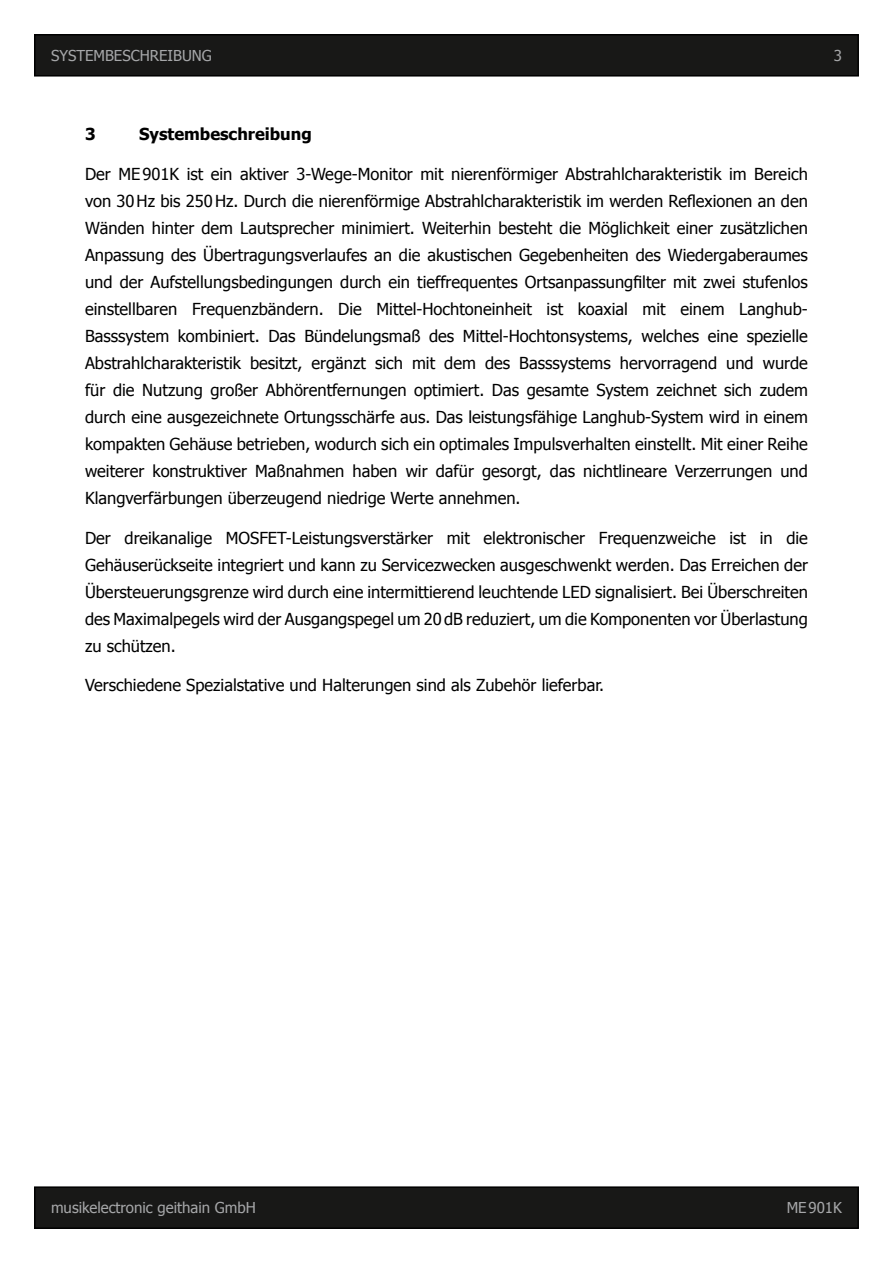
<style>
.page{position:relative;width:893px;height:1263px;background:#fff}
.page>*{position:absolute;margin:0;border:0;box-sizing:border-box;transform-origin:0 0}
.t1{font:16.5px/27px "Tahoma";color:#000;text-align:justify}
.t2{font:700 16.5px "Tahoma";color:#000}
.t3{font:15px "Tahoma";color:#a6a7a9}
</style>
<div class="page">
<div style="left:35px;top:35px;width:823px;height:41px;background:#181817"></div>
<div style="left:34px;top:34px;width:825px;height:43px;border:2px solid #000"></div>
<div style="left:35px;top:1187px;width:823px;height:41px;background:#181817"></div>
<div style="left:34px;top:1186px;width:825px;height:43px;border:2px solid #000"></div>
<p class="t3" style="left:51px;top:46px;width:162px">SYSTEMBESCHREIBUNG</p>
<p class="t3" style="left:834px;top:45px;width:10px">3</p>
<p class="t2" style="left:85px;top:123px;width:12px">3</p>
<p class="t2" style="left:139px;top:123px;width:174px">Systembeschreibung</p>
<p class="t1" style="left:85px;top:160px;width:724px">Der ME901K ist ein aktiver 3-Wege-Monitor mit nierenförmiger Abstrahlcharakteristik im Bereich von 30Hz bis 250Hz. Durch die nierenförmige Abstrahlcharakteristik im werden Reflexionen an den Wänden hinter dem Lautsprecher minimiert. Weiterhin besteht die Möglichkeit einer zusätzlichen Anpassung des Übertragungsverlaufes an die akustischen Gegebenheiten des Wiedergaberaumes und der Aufstellungsbedingungen durch ein tieffrequentes Ortsanpassungfilter mit zwei stufenlos einstellbaren Frequenzbändern. Die Mittel-Hochtoneinheit ist koaxial mit einem Langhub-Basssystem kombiniert. Das Bündelungsmaß des Mittel-Hochtonsystems, welches eine spezielle Abstrahlcharakteristik besitzt, ergänzt sich mit dem des Basssystems hervorragend und wurde für die Nutzung großer Abhörentfernungen optimiert. Das gesamte System zeichnet sich zudem durch eine ausgezeichnete Ortungsschärfe aus. Das leistungsfähige Langhub-System wird in einem kompakten Gehäuse betrieben, wodurch sich ein optimales Impulsverhalten einstellt. Mit einer Reihe weiterer konstruktiver Maßnahmen haben wir dafür gesorgt, das nichtlineare Verzerrungen und Klangverfärbungen überzeugend niedrige Werte annehmen.</p>
<p class="t1" style="left:85px;top:523px;width:724px">Der dreikanalige MOSFET-Leistungsverstärker mit elektronischer Frequenzweiche ist in die Gehäuserückseite integriert und kann zu Servicezwecken ausgeschwenkt werden. Das Erreichen der Übersteuerungsgrenze wird durch eine intermittierend leuchtende LED signalisiert. Bei Überschreiten des Maximalpegels wird der Ausgangspegel um 20dB reduziert, um die Komponenten vor Überlastung zu schützen.</p>
<p class="t1" style="left:85px;top:671px;width:521px">Verschiedene Spezialstative und Halterungen sind als Zubehör lieferbar.</p>
<p class="t3" style="left:51px;top:1198px;width:206px">musikelectronic geithain GmbH</p>
<p class="t3" style="left:787px;top:1198px;width:57px">ME901K</p>
</div>
